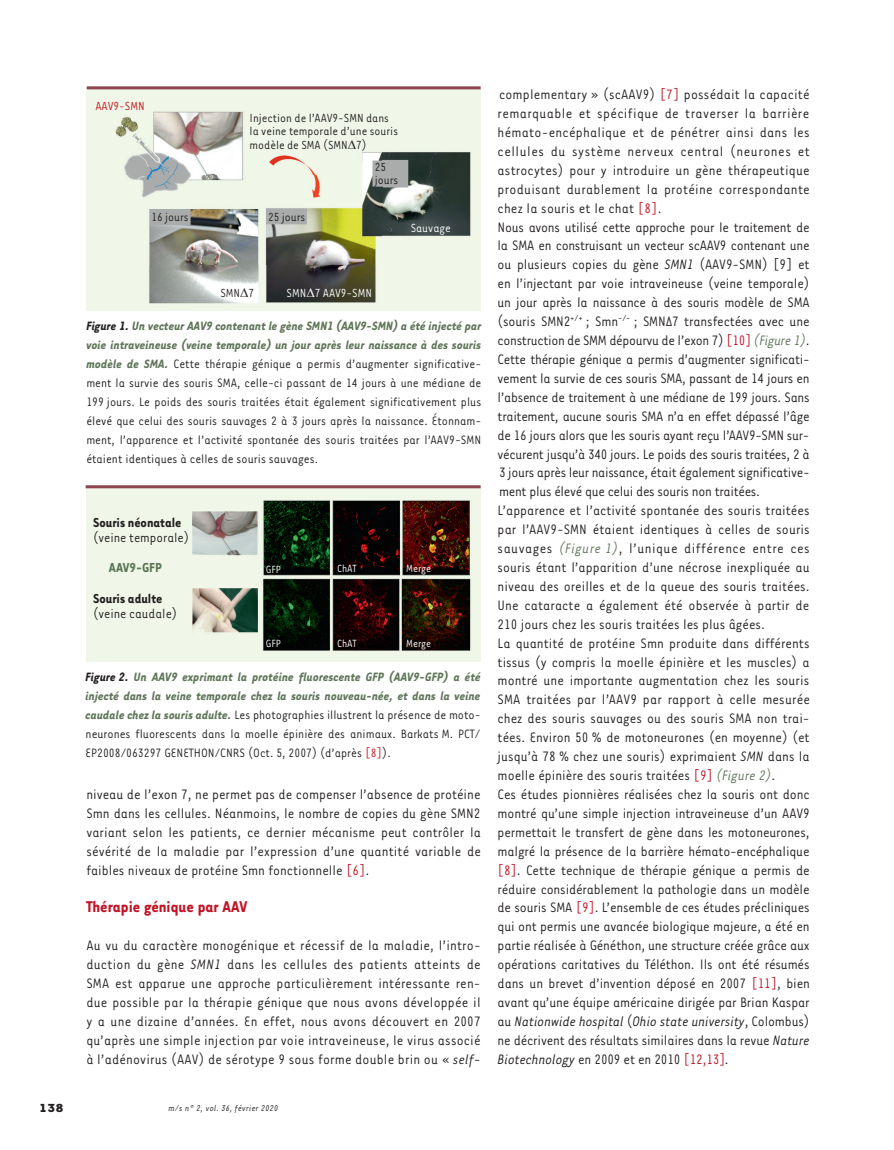
<style>
.page{position:relative;width:894px;height:1150px;background:#fff}
.page>*{position:absolute;margin:0;border:0;box-sizing:border-box;transform-origin:0 0}
.t1{font:700 18px "Tarzana Narrow";color:#c11527}
.t2{font:15.75px/18.9px "Tarzana Narrow";letter-spacing:-.01em;color:#231f20;text-align:justify}
.t3{font:15px "Tarzana Narrow";color:#231f20}
.t4{font:700 15px "Tarzana Narrow";color:#231f20}
.t5{font:700 15px "Tarzana Narrow";color:#5a7755}
.t6{font:13.95px/18.9px "Tarzana Narrow";color:#231f20;text-align:justify}
.t7{font:13.5px/13.5px "Tarzana Narrow";color:#231f20}
.t8{font:13.5px "Tarzana Narrow";color:#fff}
.t9{font:13.5px "Tarzana Narrow";color:#c4121a}
.t10{font:700 13.5px "Tarzana Wide";color:#231f20}
.t11{font:12px "Tarzana Narrow";color:#fff}
.t12{font:italic 9.75px "Tarzana Narrow";letter-spacing:.025em;color:#231f20}
.s1{font-weight:700;font-style:italic}
.s2{font-weight:700;font-style:italic;color:#5f7659}
.s3{color:#c11527}
.s4{font-style:italic}
.s5{font-style:italic;color:#5f7659}
</style>
<div class="page">
<img style="left:87px;top:89px;width:393px;height:221px">
<hr style="left:87px;top:86px;width:393px;height:3px;background:#8d454f">
<img style="left:88px;top:488px;width:392px;height:173px">
<hr style="left:86px;top:485px;width:394px;height:3px;background:#8d454f">
<p class="t9" style="left:95px;top:98px;width:51px">AAV9-SMN</p>
<p class="t7" style="left:249px;top:110px;width:150px">Injection de l’AAV9-SMN dans la veine temporale d’une souris modèle de SMA (SMN∆7)</p>
<p class="t7" style="left:374px;top:159px;width:25px">25 jours</p>
<p class="t7" style="left:151px;top:209px;width:39px">16 jours</p>
<p class="t7" style="left:268px;top:209px;width:39px">25 jours</p>
<p class="t8" style="left:410px;top:220px;width:42px">Sauvage</p>
<p class="t7" style="left:220px;top:285px;width:35px">SMN∆7</p>
<p class="t8" style="left:286px;top:284px;width:87px">SMN∆7 AAV9-SMN</p>
<p class="t6" style="left:86px;top:316px;width:396px"><span class="s1">Figure 1.</span> <span class="s2">Un vecteur AAV9 contenant le gène SMN1 (AAV9-SMN) a été injecté par voie intraveineuse (veine temporale) un jour après leur naissance à des souris modèle de SMA.</span> Cette thérapie génique a permis d’augmenter significative&shy;ment la survie des souris SMA, celle-ci passant de 14 jours à une médiane de 199 jours. Le poids des souris traitées était également significativement plus élevé que celui des souris sauvages 2 à 3 jours après la naissance. Étonnam&shy;ment, l’apparence et l’activité spontanée des souris traitées par l’AAV9-SMN étaient identiques à celles de souris sauvages.</p>
<p class="t4" style="left:93px;top:512px;width:90px">Souris néonatale</p>
<p class="t3" style="left:93px;top:528px;width:98px">(veine temporale)</p>
<p class="t5" style="left:109px;top:557px;width:54px">AAV9-GFP</p>
<p class="t4" style="left:93px;top:589px;width:71px">Souris adulte</p>
<p class="t3" style="left:93px;top:604px;width:86px">(veine caudale)</p>
<p class="t11" style="left:266px;top:562px;width:17px">GFP</p>
<p class="t11" style="left:337px;top:561px;width:21px">ChAT</p>
<p class="t11" style="left:406px;top:561px;width:27px">Merge</p>
<p class="t11" style="left:266px;top:635px;width:17px">GFP</p>
<p class="t11" style="left:337px;top:635px;width:21px">ChAT</p>
<p class="t11" style="left:406px;top:635px;width:27px">Merge</p>
<p class="t6" style="left:86px;top:666px;width:396px"><span class="s1">Figure 2.</span> <span class="s2">Un AAV9 exprimant la protéine fluorescente GFP (AAV9-GFP) a été injecté dans la veine temporale chez la souris nouveau-née, et dans la veine caudale chez la souris adulte.</span> Les photographies illustrent la présence de moto&shy;neurones fluorescents dans la moelle épinière des animaux. Barkats M. PCT/ EP2008/063297 GENETHON/CNRS (Oct. 5, 2007) (d’après <span class="s3">[8]</span>).</p>
<p class="t2" style="left:86px;top:784px;width:396px">niveau de l’exon 7, ne permet pas de compenser l’absence de protéine Smn dans les cellules. Néanmoins, le nombre de copies du gène SMN2 variant selon les patients, ce dernier mécanisme peut contrôler la sévérité de la maladie par l’expression d’une quantité variable de faibles niveaux de protéine Smn fonctionnelle <span class="s3">[6]</span>.</p>
<p class="t1" style="left:86px;top:895px;width:162px">Thérapie génique par AAV</p>
<p class="t2" style="left:86px;top:935px;width:396px">Au vu du caractère monogénique et récessif de la maladie, l’intro&shy;duction du gène <span class="s4">SMN1</span> dans les cellules des patients atteints de SMA est apparue une approche particulièrement intéressante ren&shy;due possible par la thérapie génique que nous avons développée il y a une dizaine d’années. En effet, nous avons découvert en 2007 qu’après une simple injection par voie intraveineuse, le virus associé à l’adénovirus (AAV) de sérotype 9 sous forme double brin ou « <span class="s4">self-</span></p>
<p class="t10" style="left:39px;top:1098px;width:26px">138</p>
<p class="t12" style="left:169px;top:1101px;width:111px">m/s n° 2, vol. 36, février 2020</p>
<p class="t2" style="left:497px;top:84px;width:314px;text-align:left">complementary » (scAAV9) <span class="s3">[7]</span> possédait la capacité remarquable et spécifique de traverser la barrière hémato-encéphalique et de pénétrer ainsi dans les cellules du système nerveux central (neurones et astrocytes) pour y introduire un gène thérapeutique produisant durablement la protéine correspondante chez la souris et le chat <span class="s3">[8]</span>.<br>Nous avons utilisé cette approche pour le traitement de la SMA en construisant un vecteur scAAV9 contenant une ou plusieurs copies du gène <span class="s4">SMN1</span> (AAV9-SMN) [9] et en l’injectant par voie intraveineuse (veine temporale) un jour après la naissance à des souris modèle de SMA (souris SMN2<sup>+/+</sup> ; Smn<sup>−/−</sup> ; SMN∆7 transfectées avec une construction de SMM dépourvu de l’exon 7) <span class="s3">[10]</span> <span class="s5">(Figure 1)</span>.<br>Cette thérapie génique a permis d’augmenter significati&shy;vement la survie de ces souris SMA, passant de 14 jours en l’absence de traitement à une médiane de 199 jours. Sans traitement, aucune souris SMA n’a en effet dépassé l’âge de 16 jours alors que les souris ayant reçu l’AAV9-SMN sur&shy;vécurent jusqu’à 340 jours. Le poids des souris traitées, 2 à 3 jours après leur naissance, était également significative&shy;ment plus élevé que celui des souris non traitées.<br>L’apparence et l’activité spontanée des souris traitées par l’AAV9-SMN étaient identiques à celles de souris sauvages <span class="s5">(Figure 1)</span>, l’unique différence entre ces souris étant l’apparition d’une nécrose inexpliquée au niveau des oreilles et de la queue des souris traitées.<br>Une cataracte a également été observée à partir de 210 jours chez les souris traitées les plus âgées.<br>La quantité de protéine Smn produite dans différents tissus (y compris la moelle épinière et les muscles) a montré une importante augmentation chez les souris SMA traitées par l’AAV9 par rapport à celle mesurée chez des souris sauvages ou des souris SMA non trai&shy;tées. Environ 50 % de motoneurones (en moyenne) (et jusqu’à 78 % chez une souris) exprimaient <span class="s4">SMN</span> dans la moelle épinière des souris traitées <span class="s3">[9]</span> <span class="s5">(Figure 2)</span>.<br>Ces études pionnières réalisées chez la souris ont donc montré qu’une simple injection intraveineuse d’un AAV9 permettait le transfert de gène dans les motoneurones, malgré la présence de la barrière hémato-encéphalique <span class="s3">[8]</span>. Cette technique de thérapie génique a permis de réduire considérablement la pathologie dans un modèle de souris SMA <span class="s3">[9]</span>. L’ensemble de ces études précliniques qui ont permis une avancée biologique majeure, a été en partie réalisée à Généthon, une structure créée grâce aux opérations caritatives du Téléthon. Ils ont été résumés dans un brevet d’invention déposé en 2007 <span class="s3">[11]</span>, bien avant qu’une équipe américaine dirigée par Brian Kaspar au <span class="s4">Nationwide hospital</span> (<span class="s4">Ohio state university</span>, Colombus) ne décrivent des résultats similaires dans la revue <span class="s4">Nature Biotechnology</span> en 2009 et en 2010 <span class="s3">[12,13]</span><span class="s4">.</span></p>
</div>
